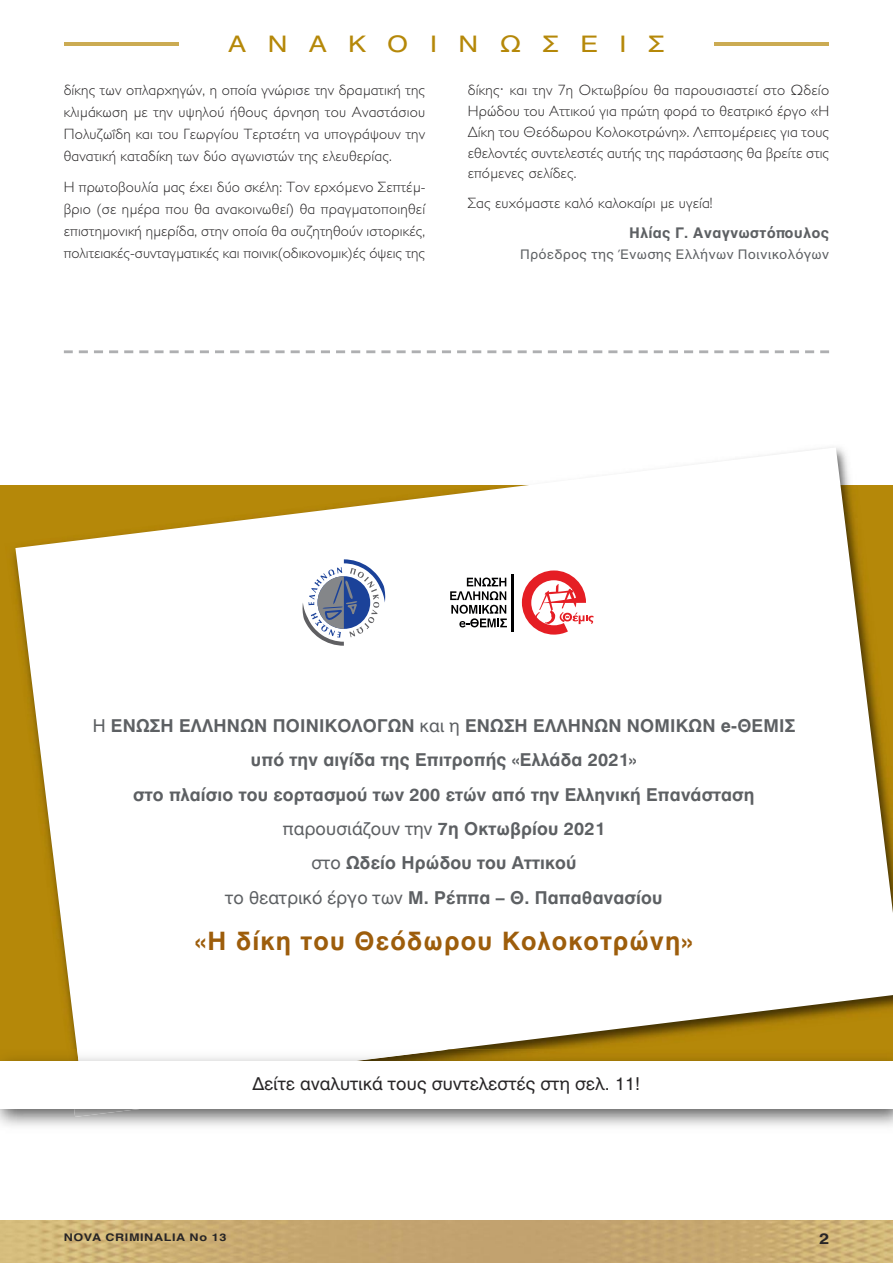
<style>
.page{position:relative;width:893px;height:1263px;background:#fff}
.page>*{position:absolute;margin:0;border:0;box-sizing:border-box;transform-origin:0 0}
.t1{font:25.05px "UB Helvetica Bold";letter-spacing:.05em;color:#9d5d0b}
.t2{font:22.5px "UB Helvetica";letter-spacing:.8em;color:#b58809;scale:1.2 1}
.t3{font:17.55px/34.3px "UB Helvetica Bold";letter-spacing:.01em;color:#5d6063;text-align:center}
.t4{font:17.55px "UB Helvetica";letter-spacing:.01em;color:#272526}
.t5{font:17.55px "UB Helvetica";letter-spacing:.01em;color:#5d6063}
.t6{font:300 15px/21.9px "Gill Sans Ell";letter-spacing:.01em;color:#272526;text-align:justify}
.t7{font:700 15px "Helvetica";letter-spacing:.01em;color:#5d6063}
.t8{font:700 15px "Helvetica";color:#272526;scale:1.2 1}
.t9{font:13.5px "Helvetica";letter-spacing:.01em;color:#5d6063}
.t10{font:700 10.5px "Helvetica";letter-spacing:.05em;color:#272526;scale:1.2 1}
.s1{font-family:"UB Helvetica"}
.s2{font-family:"UB Helvetica Bold"}
</style>
<div class="page">
<img style="left:0;top:1220px;width:893px;height:43px">
<hr style="left:64px;top:43px;width:115px;height:3px;background:#cbab53">
<hr style="left:714px;top:43px;width:115px;height:3px;background:#cbab53">
<svg style="left:64px;top:350px;width:9px;height:3px"></svg>
<svg style="left:820px;top:350px;width:9px;height:3px"></svg>
<svg style="left:79px;top:350px;width:9px;height:3px"></svg>
<svg style="left:94px;top:350px;width:9px;height:3px"></svg>
<svg style="left:109px;top:350px;width:9px;height:3px"></svg>
<svg style="left:124px;top:350px;width:9px;height:3px"></svg>
<svg style="left:139px;top:350px;width:9px;height:3px"></svg>
<svg style="left:154px;top:350px;width:10px;height:3px"></svg>
<svg style="left:170px;top:350px;width:9px;height:3px"></svg>
<svg style="left:185px;top:350px;width:9px;height:3px"></svg>
<svg style="left:200px;top:350px;width:9px;height:3px"></svg>
<svg style="left:215px;top:350px;width:9px;height:3px"></svg>
<svg style="left:230px;top:350px;width:9px;height:3px"></svg>
<svg style="left:245px;top:350px;width:9px;height:3px"></svg>
<svg style="left:260px;top:350px;width:9px;height:3px"></svg>
<svg style="left:276px;top:350px;width:9px;height:3px"></svg>
<svg style="left:291px;top:350px;width:9px;height:3px"></svg>
<svg style="left:306px;top:350px;width:9px;height:3px"></svg>
<svg style="left:321px;top:350px;width:9px;height:3px"></svg>
<svg style="left:336px;top:350px;width:9px;height:3px"></svg>
<svg style="left:351px;top:350px;width:9px;height:3px"></svg>
<svg style="left:366px;top:350px;width:9px;height:3px"></svg>
<svg style="left:381px;top:350px;width:9px;height:3px"></svg>
<svg style="left:397px;top:350px;width:9px;height:3px"></svg>
<svg style="left:412px;top:350px;width:9px;height:3px"></svg>
<svg style="left:427px;top:350px;width:9px;height:3px"></svg>
<svg style="left:442px;top:350px;width:9px;height:3px"></svg>
<svg style="left:457px;top:350px;width:9px;height:3px"></svg>
<svg style="left:472px;top:350px;width:9px;height:3px"></svg>
<svg style="left:487px;top:350px;width:9px;height:3px"></svg>
<svg style="left:502px;top:350px;width:10px;height:3px"></svg>
<svg style="left:518px;top:350px;width:9px;height:3px"></svg>
<svg style="left:533px;top:350px;width:9px;height:3px"></svg>
<svg style="left:548px;top:350px;width:9px;height:3px"></svg>
<svg style="left:563px;top:350px;width:9px;height:3px"></svg>
<svg style="left:578px;top:350px;width:9px;height:3px"></svg>
<svg style="left:593px;top:350px;width:9px;height:3px"></svg>
<svg style="left:608px;top:350px;width:9px;height:3px"></svg>
<svg style="left:623px;top:350px;width:10px;height:3px"></svg>
<svg style="left:639px;top:350px;width:9px;height:3px"></svg>
<svg style="left:805px;top:350px;width:9px;height:3px"></svg>
<svg style="left:790px;top:350px;width:9px;height:3px"></svg>
<svg style="left:775px;top:350px;width:9px;height:3px"></svg>
<svg style="left:760px;top:350px;width:9px;height:3px"></svg>
<svg style="left:744px;top:350px;width:10px;height:3px"></svg>
<svg style="left:729px;top:350px;width:9px;height:3px"></svg>
<svg style="left:714px;top:350px;width:9px;height:3px"></svg>
<svg style="left:699px;top:350px;width:9px;height:3px"></svg>
<svg style="left:684px;top:350px;width:9px;height:3px"></svg>
<svg style="left:669px;top:350px;width:9px;height:3px"></svg>
<svg style="left:654px;top:350px;width:9px;height:3px"></svg>
<svg style="left:15px;top:447px;width:878px;height:602px"></svg>
<svg style="left:303px;top:559px;width:82px;height:87px"></svg>
<svg style="left:522px;top:570px;width:71px;height:65px"></svg>
<svg style="left:450px;top:577px;width:57px;height:50px"></svg>
<hr style="left:511px;top:574px;width:3px;height:57px;background:#000001">
<img style="left:624px;top:1049px;width:269px;height:12px">
<img style="left:0;top:1049px;width:67px;height:12px">
<img style="left:69px;top:1109px;width:425px;height:8px">
<img style="left:449px;top:1049px;width:175px;height:12px">
<img style="left:67px;top:1049px;width:10px;height:12px">
<img style="left:77px;top:1049px;width:372px;height:12px">
<h2 class="t2" style="left:229px;top:30px;width:365px">ΑΝΑΚΟΙΝΩΣΕΙΣ</h2>
<p class="t6" style="left:64px;top:81px;width:363px">δίκης των οπλαρχηγών, η οποία γνώρισε την δραματική της κλιμάκωση με την υψηλού ήθους άρνηση του Αναστάσιου Πολυζωΐδη και του Γεωργίου Τερτσέτη να υπογράψουν την θανατική καταδίκη των δύο αγωνιστών της ελευθερίας.</p>
<p class="t6" style="left:64px;top:178px;width:363px">Η πρωτοβουλία μας έχει δύο σκέλη: Τον ερχόμενο Σεπτέμ&shy;βριο (σε ημέρα που θα ανακοινωθεί) θα πραγματοποιηθεί επιστημονική ημερίδα, στην οποία θα συζητηθούν ιστορικές, πολιτειακές-συνταγματικές και ποινικ(οδικονομικ)ές όψεις της</p>
<p class="t6" style="left:468px;top:82px;width:363px;line-height:20.7px">δίκης· και την 7η Οκτωβρίου θα παρουσιαστεί στο Ωδείο Ηρώδου του Αττικού για πρώτη φορά το θεατρικό έργο «Η Δίκη του Θεόδωρου Κολοκοτρώνη». Λεπτομέρειες για τους εθελοντές συντελεστές αυτής της παράστασης θα βρείτε στις επόμενες σελίδες.</p>
<p class="t6" style="left:468px;top:194px;width:246px">Σας ευχόμαστε καλό καλοκαίρι με υγεία!</p>
<p class="t7" style="left:629px;top:227px;width:202px">Ηλίας Γ. Αναγνωστόπουλος</p>
<p class="t9" style="left:520px;top:249px;width:311px">Πρόεδρος της Ένωσης Ελλήνων Ποινικολόγων</p>
<p class="t3" style="left:93px;top:708px;width:704px"><span class="s1">Η</span> ΕΝΩΣΗ ΕΛΛΗΝΩΝ ΠΟΙΝΙΚΟΛΟΓΩΝ <span class="s1">και η</span> ΕΝΩΣΗ ΕΛΛΗΝΩΝ ΝΟΜΙΚΩΝ e-ΘΕΜΙΣ υπό την αιγίδα της Επιτροπής «Ελλάδα 2021»<br>στο πλαίσιο του εορτασμού των 200 ετών από την Ελληνική Επανάσταση</p>
<p class="t5" style="left:283px;top:818px;width:323px">παρουσιάζουν την <span class="s2">7η Οκτωβρίου 2021</span></p>
<p class="t3" style="left:225px;top:846px;width:438px"><span class="s1">στο</span> Ωδείο Ηρώδου του Αττικού<br><span class="s1">το θεατρικό έργο των</span> Μ. Ρέππα – Θ. Παπαθανασίου</p>
<h1 class="t1" style="left:195px;top:925px;width:500px">«Η δίκη του Θεόδωρου Κολοκοτρώνη»</h1>
<p class="t4" style="left:252px;top:1073px;width:390px">Δείτε αναλυτικά τους συντελεστές στη σελ. 11!</p>
<p class="t10" style="left:64px;top:1233px;width:137px">NOVA CRIMINALIA No 13</p>
<p class="t8" style="left:819px;top:1234px;width:10px">2</p>
</div>
